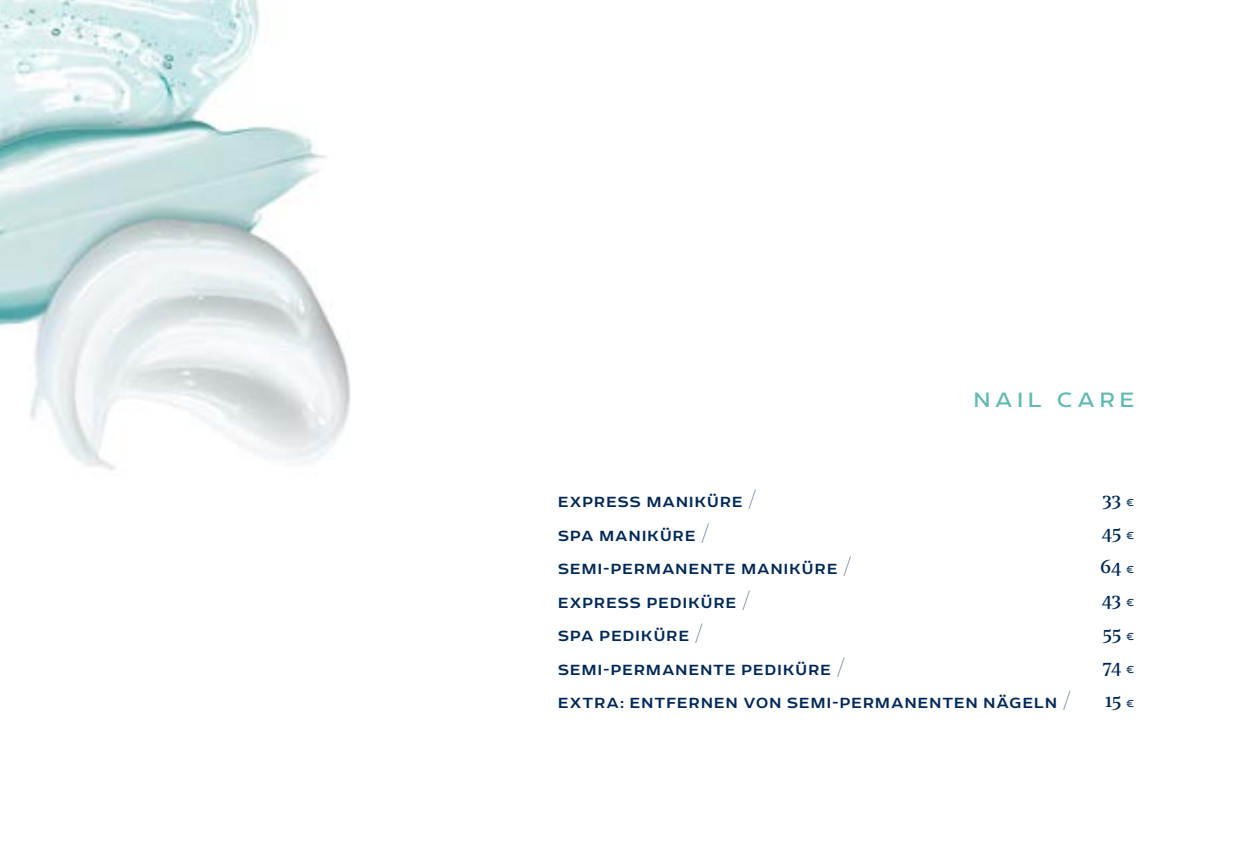
<style>
.page{position:relative;width:1248px;height:851px;background:#fff}
.page>*{position:absolute;margin:0;border:0;box-sizing:border-box;transform-origin:0 0}
.t1{font:24px "Echoes Sans";letter-spacing:.205em;color:#62b9af}
.t2{font:20px "Noe Text";letter-spacing:-.02em;color:#002856}
.t3{font:500 17px "Echoes Sans";letter-spacing:.07em;color:#002856}
.s1{font-family:"Noe Display";font-weight:400;font-size:22px}
.s2{font-family:"Echoes Sans";font-weight:300;font-size:14px}
</style>
<div class="page">
<img style="left:0;top:0;width:350px;height:470px">
<h1 class="t1" style="left:973px;top:386px;width:162px">NAIL CARE</h1>
<p class="t3" style="left:558px;top:492px;width:200px">EXPRESS MANIKÜRE <span class="s1">/</span></p>
<p class="t2" style="left:1102px;top:484px;width:33px">33 <span class="s2">€</span></p>
<p class="t3" style="left:558px;top:526px;width:153px">SPA MANIKÜRE <span class="s1">/</span></p>
<p class="t2" style="left:1101px;top:517px;width:34px">45 <span class="s2">€</span></p>
<p class="t3" style="left:558px;top:559px;width:295px">SEMI-PERMANENTE MANIKÜRE <span class="s1">/</span></p>
<p class="t2" style="left:1099px;top:551px;width:36px">64 <span class="s2">€</span></p>
<p class="t3" style="left:558px;top:593px;width:194px">EXPRESS PEDIKÜRE <span class="s1">/</span></p>
<p class="t2" style="left:1101px;top:584px;width:34px">43 <span class="s2">€</span></p>
<p class="t3" style="left:558px;top:626px;width:147px">SPA PEDIKÜRE <span class="s1">/</span></p>
<p class="t2" style="left:1102px;top:618px;width:34px">55 <span class="s2">€</span></p>
<p class="t3" style="left:558px;top:660px;width:288px">SEMI-PERMANENTE PEDIKÜRE <span class="s1">/</span></p>
<p class="t2" style="left:1102px;top:651px;width:34px">74 <span class="s2">€</span></p>
<p class="t3" style="left:558px;top:693px;width:514px">EXTRA: ENTFERNEN VON SEMI-PERMANENTEN NÄGELN <span class="s1">/</span></p>
<p class="t2" style="left:1103px;top:685px;width:32px">15 <span class="s2">€</span></p>
</div>
